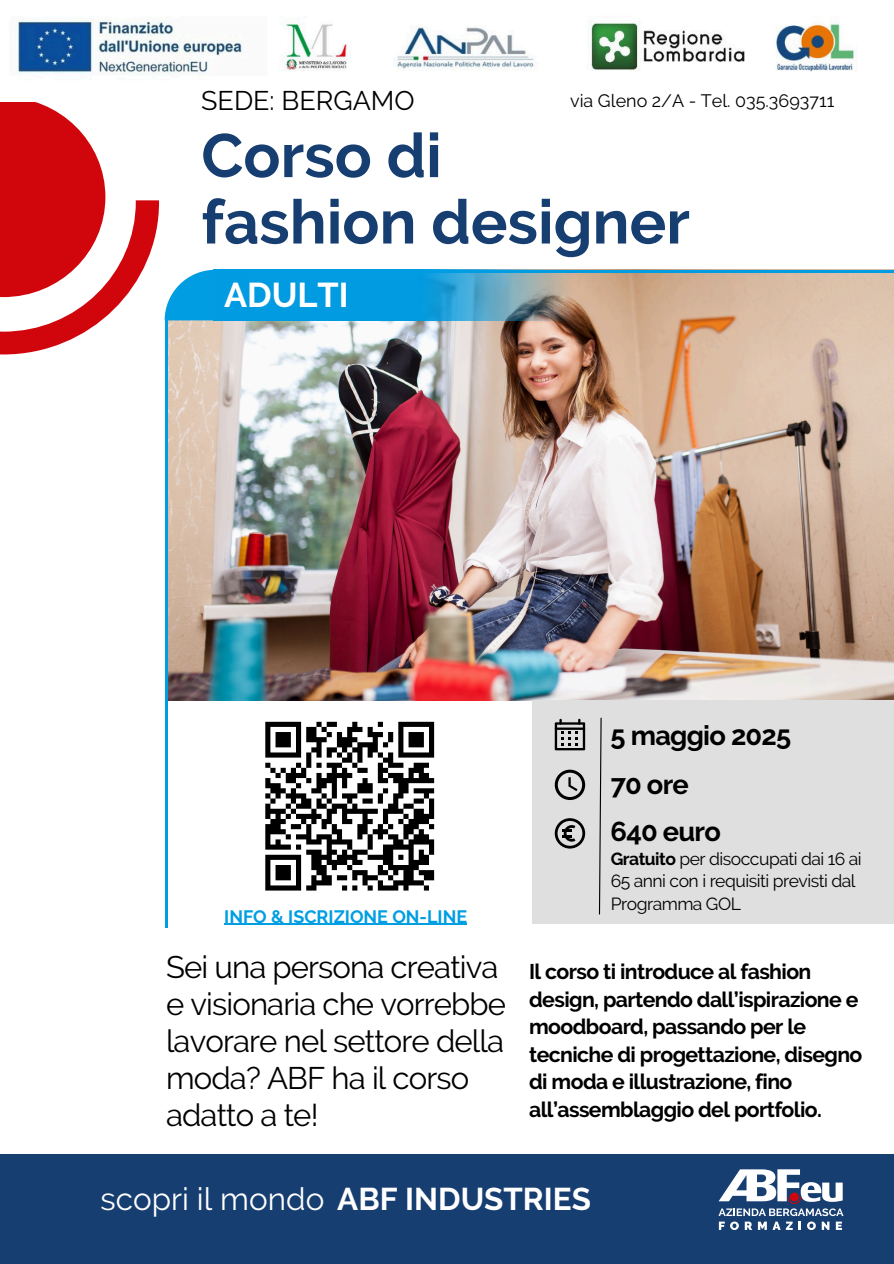
<style>
.page{position:relative;width:894px;height:1264px;background:#fff}
.page>*{position:absolute;margin:0;border:0;box-sizing:border-box;transform-origin:0 0}
.t1{font:700 61.2px/66.3px "Raleway";color:#173e71}
.t2{font:700 34.35px "Raleway";color:#fff}
.t3{font:31.35px "Raleway";color:#fff}
.t4{font:31.05px/37px "Raleway";letter-spacing:-.03em;color:#000}
.t5{font:700 27.3px "Raleway";letter-spacing:-.03em;color:#000}
.t6{font:26.85px "Raleway";color:#000}
.t7{font:700 21.15px/27.5px "Raleway";letter-spacing:-.03em;color:#000}
.t8{font:18px "Raleway";color:#000}
.t9{font:700 17.85px "Raleway";color:#009ee3}
.t10{font:17.55px/22.5px "Raleway";letter-spacing:-.03em;color:#000}
.s1{font-weight:700}
</style>
<div class="page">
<img style="left:167px;top:272px;width:725px;height:429px">
<img style="left:215px;top:270px;width:368px;height:50px">
<svg style="left:165px;top:270px;width:50px;height:50px"></svg>
<hr style="left:165px;top:320px;width:2px;height:607px;background:#009de2">
<hr style="left:246px;top:270px;width:647px;height:2px;background:#009de2">
<div style="left:0;top:1154px;width:893px;height:109px;background:#173e71"></div>
<svg style="left:718px;top:1169px;width:125px;height:60px"></svg>
<div style="left:532px;top:700px;width:361px;height:224px;background:#dfdfdf"></div>
<svg style="left:598px;top:717px;width:4px;height:198px"></svg>
<svg style="left:554px;top:718px;width:31px;height:32px"></svg>
<svg style="left:554px;top:769px;width:31px;height:31px"></svg>
<svg style="left:554px;top:818px;width:31px;height:30px"></svg>
<svg style="left:0;top:102px;width:159px;height:252px"></svg>
<hr style="left:224px;top:923px;width:243px;height:1px;background:#009ee3">
<svg style="left:265px;top:721px;width:170px;height:170px"></svg>
<img style="left:17px;top:18px;width:840px;height:57px">
<p class="t6" style="left:201px;top:84px;width:215px">SEDE: BERGAMO</p>
<p class="t8" style="left:570px;top:90px;width:266px">via Gleno 2/A - Tel. 035.3693711</p>
<p class="t1" style="left:201px;top:122px;width:490px">Corso di<br>fashion designer</p>
<p class="t2" style="left:224px;top:274px;width:126px">ADULTI</p>
<h1 class="t9" style="left:224px;top:905px;width:244px">INFO &amp; ISCRIZIONE ON-LINE</h1>
<p class="t4" style="left:166px;top:948px;width:341px">Sei una persona creativa e visionaria che vorrebbe lavorare nel settore della moda? ABF ha il corso adatto a te!</p>
<p class="t5" style="left:610px;top:719px;width:182px">5 maggio 2025</p>
<p class="t5" style="left:610px;top:768px;width:80px">70 ore</p>
<h2 class="t5" style="left:610px;top:814px;width:112px">640 euro</h2>
<p class="t10" style="left:610px;top:847px;width:252px"><span class="s1">Gratuito</span> per disoccupati dai 16 ai<br>65 anni con i requisiti previsti dal<br>Programma GOL</p>
<h4 class="t7" style="left:529px;top:958px;width:335px">Il corso ti introduce al fashion design, partendo dall’ispirazione e moodboard, passando per le tecniche di progettazione, disegno di moda e illustrazione, fino all’assemblaggio del portfolio.</h4>
<p class="t3" style="left:100px;top:1180px;width:492px">scopri il mondo <span class="s1">ABF INDUSTRIES</span></p>
</div>
